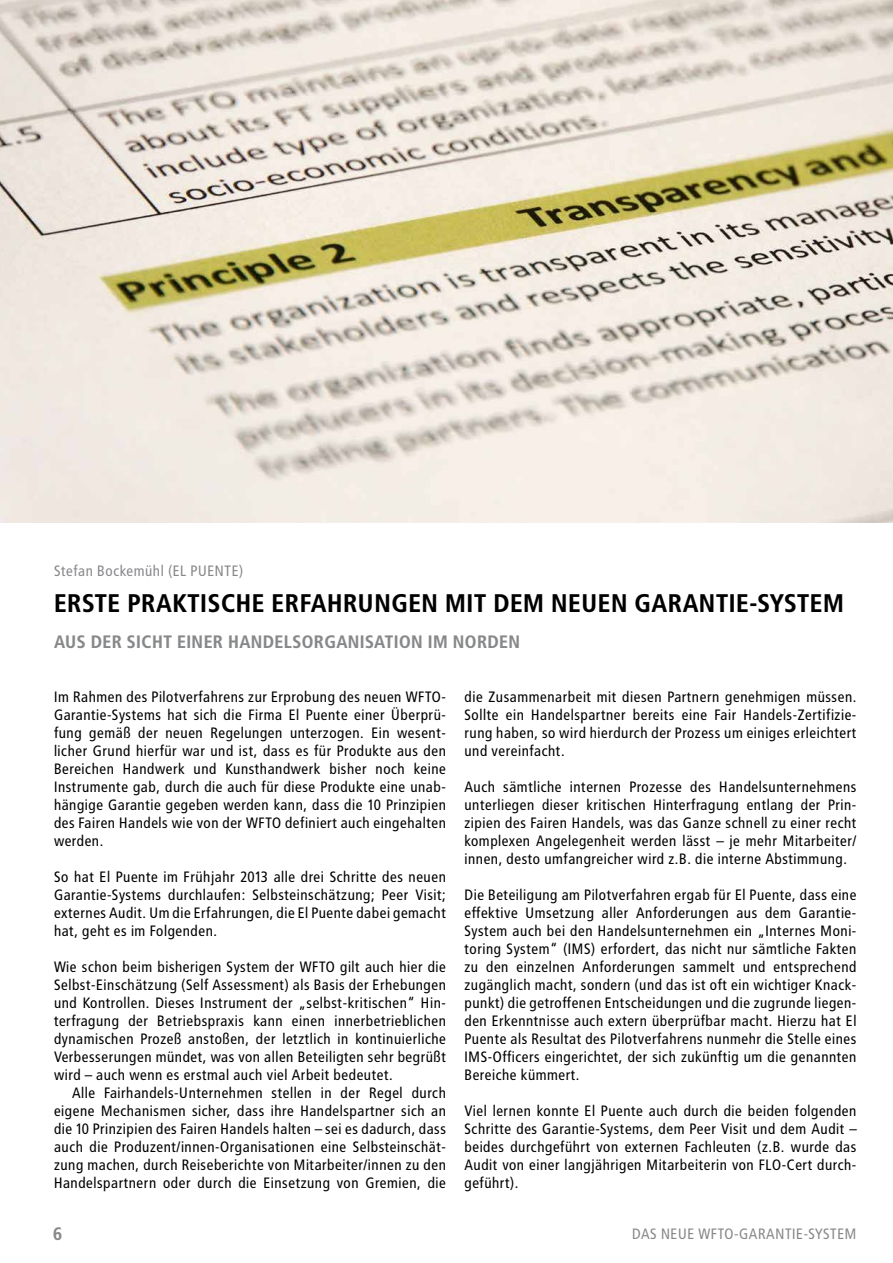
<style>
.page{position:relative;width:893px;height:1263px;background:#fff}
.page>*{position:absolute;margin:0;border:0;box-sizing:border-box;transform-origin:0 0}
.t1{font:700 25.5px "Transit";color:#000}
.t2{font:700 18px "Transit";color:#87888a}
.t3{font:15px/18px "Transit";color:#000;text-align:justify}
.t4{font:15px "Transit";color:#87888a}
</style>
<div class="page">
<img style="left:0;top:0;width:893px;height:522px">
<p class="t4" style="left:54px;top:562px;width:191px">Stefan Bockemühl (EL PUENTE)</p>
<h1 class="t1" style="left:54px;top:588px;width:792px">ERSTE PRAKTISCHE ERFAHRUNGEN MIT DEM NEUEN GARANTIE-SYSTEM</h1>
<p class="t2" style="left:54px;top:631px;width:468px">AUS DER SICHT EINER HANDELSORGANISATION IM NORDEN</p>
<p class="t3" style="left:54px;top:688px;width:394px">Im Rahmen des Pilotverfahrens zur Erprobung des neuen WFTO-Garantie-Systems hat sich die Firma El Puente einer Überprü&shy;fung gemäß der neuen Regelungen unterzogen. Ein wesent&shy;licher Grund hierfür war und ist, dass es für Produkte aus den Bereichen Handwerk und Kunsthandwerk bisher noch keine Instrumente gab, durch die auch für diese Produkte eine unab&shy;hängige Garantie gegeben werden kann, dass die 10 Prinzipien des Fairen Handels wie von der WFTO definiert auch eingehalten werden.</p>
<p class="t3" style="left:54px;top:868px;width:394px">So hat El Puente im Frühjahr 2013 alle drei Schritte des neuen Garantie-Systems durchlaufen: Selbsteinschätzung; Peer Visit; externes Audit. Um die Erfahrungen, die El Puente dabei gemacht hat, geht es im Folgenden.</p>
<p class="t3" style="left:54px;top:958px;width:394px">Wie schon beim bisherigen System der WFTO gilt auch hier die Selbst-Einschätzung (Self Assessment) als Basis der Erhebungen und Kontrollen. Dieses Instrument der „selbst-kritischen“ Hin&shy;terfragung der Betriebspraxis kann einen innerbetrieblichen dynamischen Prozeß anstoßen, der letztlich in kontinuierliche Verbesserungen mündet, was von allen Beteiligten sehr begrüßt wird – auch wenn es erstmal auch viel Arbeit bedeutet.</p>
<p class="t3" style="left:54px;top:1084px;width:394px;text-indent:18px">Alle Fairhandels-Unternehmen stellen in der Regel durch eigene Mechanismen sicher, dass ihre Handelspartner sich an die 10 Prinzipien des Fairen Handels halten – sei es dadurch, dass auch die Produzent/innen-Organisationen eine Selbsteinschät&shy;zung machen, durch Reiseberichte von Mitarbeiter/innen zu den Handelspartnern oder durch die Einsetzung von Gremien, die</p>
<p class="t3" style="left:464px;top:688px;width:394px">die Zusammenarbeit mit diesen Partnern genehmigen müssen.<br>Sollte ein Handelspartner bereits eine Fair Handels-Zertifizie&shy;rung haben, so wird hierdurch der Prozess um einiges erleichtert und vereinfacht.</p>
<p class="t3" style="left:464px;top:778px;width:394px">Auch sämtliche internen Prozesse des Handelsunternehmens unterliegen dieser kritischen Hinterfragung entlang der Prin&shy;zipien des Fairen Handels, was das Ganze schnell zu einer recht komplexen Angelegenheit werden lässt – je mehr Mitarbeiter/ innen, desto umfangreicher wird z.B. die interne Abstimmung.</p>
<p class="t3" style="left:464px;top:886px;width:394px">Die Beteiligung am Pilotverfahren ergab für El Puente, dass eine effektive Umsetzung aller Anforderungen aus dem Garantie-System auch bei den Handelsunternehmen ein „Internes Moni&shy;toring System“ (IMS) erfordert, das nicht nur sämtliche Fakten zu den einzelnen Anforderungen sammelt und entsprechend zugänglich macht, sondern (und das ist oft ein wichtiger Knack&shy;punkt) die getroffenen Entscheidungen und die zugrunde liegen&shy;den Erkenntnisse auch extern überprüfbar macht. Hierzu hat El Puente als Resultat des Pilotverfahrens nunmehr die Stelle eines IMS-Officers eingerichtet, der sich zukünftig um die genannten Bereiche kümmert.</p>
<p class="t3" style="left:464px;top:1102px;width:394px">Viel lernen konnte El Puente auch durch die beiden folgenden Schritte des Garantie-Systems, dem Peer Visit und dem Audit – beides durchgeführt von externen Fachleuten (z.B. wurde das Audit von einer langjährigen Mitarbeiterin von FLO-Cert durch&shy;geführt).</p>
<p class="t2" style="left:53px;top:1223px;width:11px">6</p>
<p class="t4" style="left:632px;top:1225px;width:226px">Das neue WFTO-Garantie-System</p>
</div>
